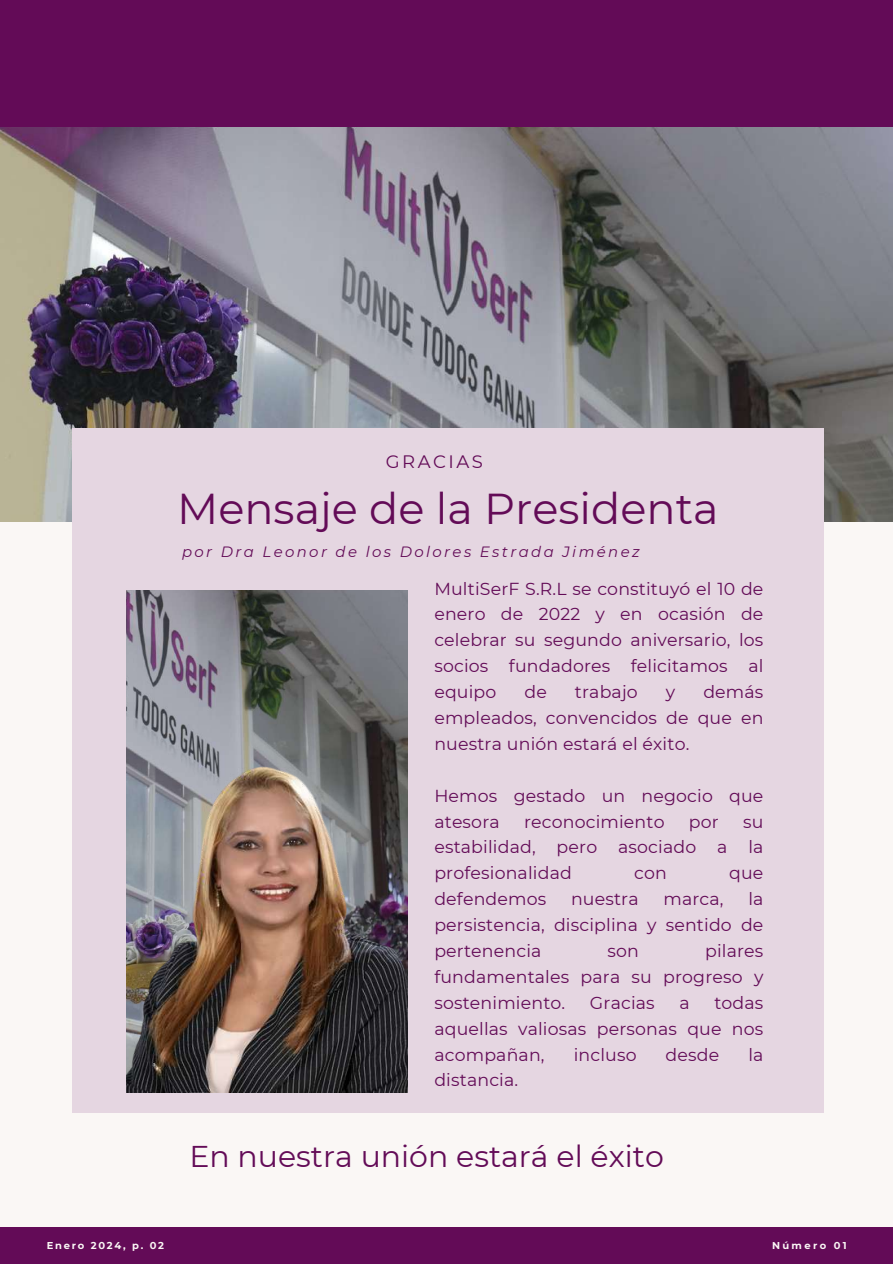
<style>
.page{position:relative;width:893px;height:1264px;background:#fff}
.page>*{position:absolute;margin:0;border:0;box-sizing:border-box;transform-origin:0 0}
.t1{font:43.05px "Montserrat";color:#630b57}
.t2{font:30px "Montserrat";color:#630b57}
.t3{font:18px "Montserrat";letter-spacing:.14em;color:#630b57}
.t4{font:17.4px/25.8px "Montserrat";letter-spacing:.01em;color:#630b57;text-align:justify}
.t5{font:italic 14.85px "Montserrat";letter-spacing:.16em;color:#630b57}
.t6{font:700 9.9px "Montserrat";letter-spacing:.18em;color:#faf7f5}
.t7{font:700 9.9px "Montserrat";letter-spacing:.24em;color:#faf7f5}
</style>
<div class="page">
<div style="left:0;top:0;width:892px;height:1263px;background:#faf7f5"></div>
<div style="left:0;top:0;width:892px;height:127px;background:#630b57"></div>
<div style="left:0;top:1227px;width:892px;height:36px;background:#630b57"></div>
<img style="left:0;top:127px;width:892px;height:394px">
<div style="left:72px;top:428px;width:751px;height:684px;background:#e5d6e1"></div>
<img style="left:126px;top:591px;width:281px;height:150px">
<img style="left:126px;top:741px;width:281px;height:351px">
<p class="t3" style="left:385px;top:451px;width:99px">GRACIAS</p>
<h1 class="t1" style="left:177px;top:482px;width:543px">Mensaje de la Presidenta</h1>
<p class="t5" style="left:182px;top:542px;width:459px">por Dra Leonor de los Dolores Estrada Jiménez</p>
<p class="t4" style="left:434px;top:575px;width:330px">MultiSerF S.R.L se constituyó el 10 de enero de 2022 y en ocasión de celebrar su segundo aniversario, los socios fundadores felicitamos al equipo</p>
<p class="t4" style="left:524px;top:679px;width:24px">de</p>
<p class="t4" style="left:575px;top:679px;width:64px">trabajo</p>
<p class="t4" style="left:666px;top:679px;width:11px">y</p>
<p class="t4" style="left:434px;top:679px;width:330px;text-indent:269px">demás empleados, convencidos de que en nuestra unión estará el éxito.</p>
<p class="t4" style="left:434px;top:782px;width:330px">Hemos gestado un negocio que atesora</p>
<p class="t4" style="left:524px;top:808px;width:142px">reconocimiento</p>
<p class="t4" style="left:688px;top:808px;width:31px">por</p>
<p class="t4" style="left:434px;top:808px;width:330px;text-indent:309px">su estabilidad, pero asociado a la profesionalidad</p>
<p class="t4" style="left:634px;top:860px;width:34px">con</p>
<p class="t4" style="left:729px;top:860px;width:36px">que</p>
<p class="t4" style="left:434px;top:886px;width:113px">defendemos</p>
<p class="t4" style="left:571px;top:886px;width:69px">nuestra</p>
<p class="t4" style="left:663px;top:886px;width:62px">marca,</p>
<p class="t4" style="left:434px;top:886px;width:330px;text-indent:314px">la persistencia, disciplina y sentido de pertenencia</p>
<p class="t4" style="left:434px;top:937px;width:330px;text-indent:271px">pilares fundamentales para su progreso y sostenimiento.</p>
<p class="t4" style="left:607px;top:937px;width:33px">son</p>
<p class="t4" style="left:434px;top:989px;width:330px;text-indent:280px">todas aquellas valiosas personas que nos acompañan,</p>
<p class="t4" style="left:590px;top:989px;width:66px">Gracias</p>
<p class="t4" style="left:679px;top:989px;width:12px">a</p>
<p class="t4" style="left:573px;top:1041px;width:64px">incluso</p>
<p class="t4" style="left:665px;top:1041px;width:55px">desde</p>
<p class="t4" style="left:748px;top:1041px;width:17px">la</p>
<p class="t4" style="left:434px;top:1067px;width:85px">distancia.</p>
<h2 class="t2" style="left:189px;top:1137px;width:476px">En nuestra unión estará el éxito</h2>
<p class="t6" style="left:47px;top:1238px;width:119px">Enero 2024, p. 02</p>
<p class="t7" style="left:772px;top:1238px;width:76px">Número 01</p>
</div>
